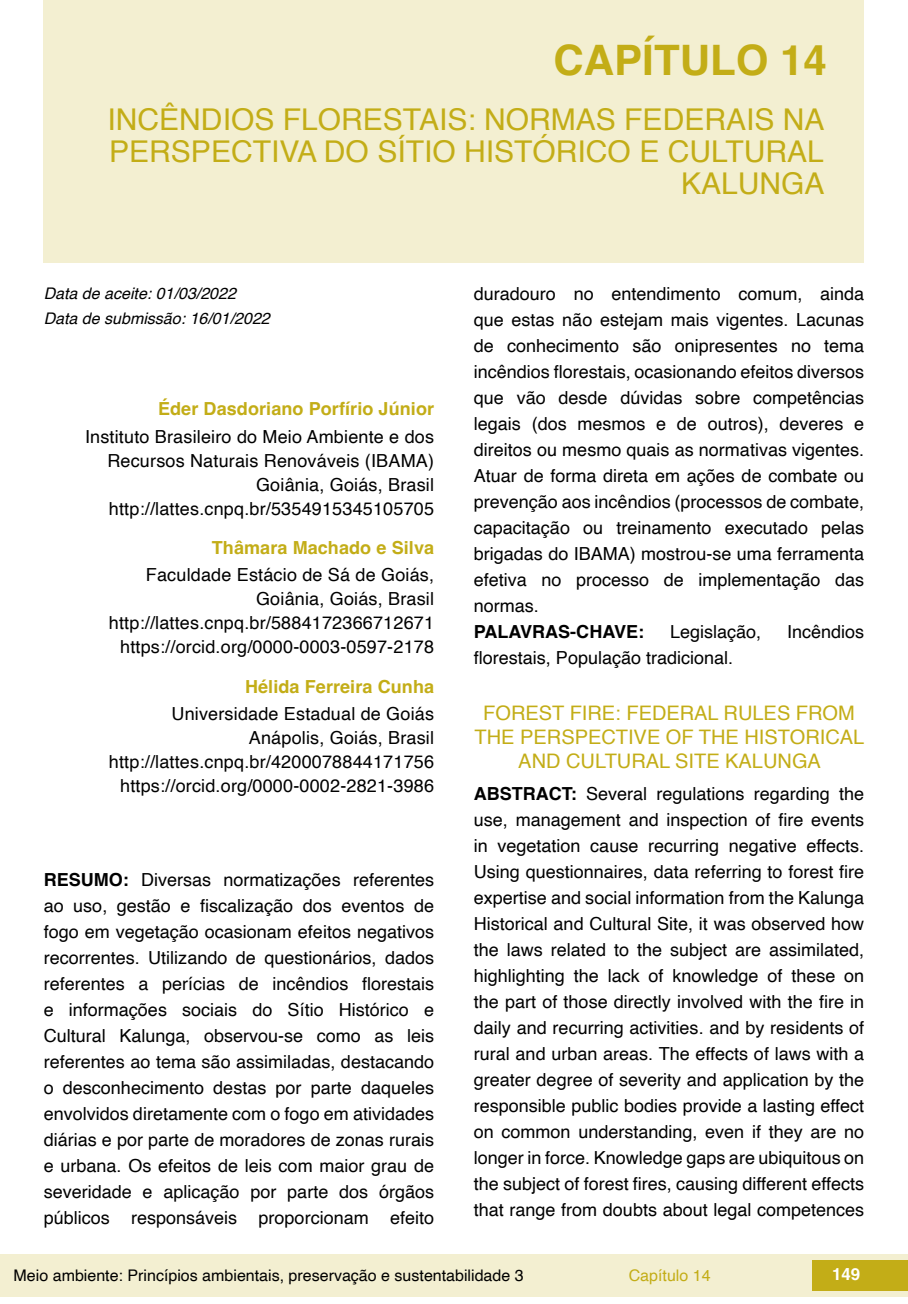
<style>
.page{position:relative;width:908px;height:1304px;background:#fff}
.page>*{position:absolute;margin:0;border:0;box-sizing:border-box;transform-origin:0 0}
.t1{font:700 42px "Helvetica";color:#c3ad17}
.t2{font:30px/32px "Helvetica";color:#c3ad17;text-align:right}
.t3{font:20px/24px "Helvetica";color:#c3ad17;text-align:center}
.t4{font:18px/26px "Helvetica";letter-spacing:.01em;color:#000;text-align:right}
.t5{font:700 18px "Helvetica";letter-spacing:.005em;color:#c3ad17}
.t6{font:700 18px "Helvetica";color:#000}
.t7{font:700 16.8px "Helvetica";color:#fff}
.t8{font:16px "Helvetica";color:#000}
.t9{font:italic 16px "Helvetica";color:#000}
.t10{font:16px "Helvetica";color:#c3ad17}
.s1{font-weight:700}
</style>
<div class="page">
<div style="left:0;top:1254px;width:906px;height:43px;background:#f3efd1"></div>
<div style="left:812px;top:1261px;width:95px;height:30px;background:#c3ad17"></div>
<div style="left:44px;top:0;width:819px;height:263px;background:#f3efd1"></div>
<h1 class="t1" style="left:553px;top:35px;width:275px">CAPÍTULO 14</h1>
<h2 class="t2" style="left:107px;top:104px;width:718px">INCÊNDIOS FLORESTAIS: NORMAS FEDERAIS NA<br>PERSPECTIVA DO SÍTIO HISTÓRICO E CULTURAL<br>KALUNGA</h2>
<p class="t9" style="left:44px;top:280px;width:194px">Data de aceite: 01/03/2022</p>
<p class="t9" style="left:44px;top:306px;width:227px">Data de submissão: 16/01/2022</p>
<p class="t5" style="left:158px;top:398px;width:277px">Éder Dasdoriano Porfírio Júnior</p>
<p class="t4" style="left:85px;top:425px;width:350px;line-height:24px">Instituto Brasileiro do Meio Ambiente e dos Recursos Naturais Renováveis (IBAMA)<br>Goiânia, Goiás, Brasil http://lattes.cnpq.br/5354915345105705</p>
<p class="t5" style="left:212px;top:537px;width:224px">Thâmara Machado e Silva</p>
<p class="t4" style="left:109px;top:564px;width:326px;line-height:24px">Faculdade Estácio de Sá de Goiás, Goiânia, Goiás, Brasil http://lattes.cnpq.br/5884172366712671 https://orcid.org/0000-0003-0597-2178</p>
<p class="t5" style="left:245px;top:675px;width:190px">Hélida Ferreira Cunha</p>
<p class="t4" style="left:109px;top:702px;width:326px;line-height:24px">Universidade Estadual de Goiás Anápolis, Goiás, Brasil http://lattes.cnpq.br/4200078844171756 https://orcid.org/0000-0002-2821-3986</p>
<p class="t4" style="left:44px;top:867px;width:392px;text-align:justify"><span class="s1">RESUMO:</span> Diversas normatizações referentes ao uso, gestão e fiscalização dos eventos de fogo em vegetação ocasionam efeitos negativos recorrentes. Utilizando de questionários, dados referentes a perícias de incêndios florestais e informações sociais do Sítio Histórico e Cultural Kalunga, observou-se como as leis referentes ao tema são assimiladas, destacando o desconhecimento destas por parte daqueles envolvidos diretamente com o fogo em atividades diárias e por parte de moradores de zonas rurais e urbana. Os efeitos de leis com maior grau de severidade e aplicação por parte dos órgãos públicos responsáveis proporcionam efeito</p>
<p class="t4" style="left:473px;top:281px;width:392px;text-align:justify">duradouro no entendimento comum, ainda que estas não estejam mais vigentes. Lacunas de conhecimento são onipresentes no tema incêndios florestais, ocasionando efeitos diversos que vão desde dúvidas sobre competências legais (dos mesmos e de outros), deveres e direitos ou mesmo quais as normativas vigentes.<br>Atuar de forma direta em ações de combate ou prevenção aos incêndios (processos de combate, capacitação ou treinamento executado pelas brigadas do IBAMA) mostrou-se uma ferramenta efetiva no processo de implementação das normas.</p>
<p class="t6" style="left:473px;top:621px;width:172px">PALAVRAS-CHAVE:</p>
<p class="t4" style="left:669px;top:619px;width:93px">Legislação,</p>
<p class="t4" style="left:786px;top:619px;width:79px">Incêndios</p>
<p class="t4" style="left:473px;top:645px;width:261px">florestais, População tradicional.</p>
<p class="t3" style="left:474px;top:702px;width:391px">FOREST FIRE: FEDERAL RULES FROM<br>THE PERSPECTIVE OF THE HISTORICAL<br>AND CULTURAL SITE KALUNGA</p>
<p class="t4" style="left:473px;top:781px;width:392px;text-align:justify"><span class="s1">ABSTRACT:</span> Several regulations regarding the use, management and inspection of fire events in vegetation cause recurring negative effects.<br>Using questionnaires, data referring to forest fire expertise and social information from the Kalunga Historical and Cultural Site, it was observed how the laws related to the subject are assimilated, highlighting the lack of knowledge of these on the part of those directly involved with the fire in daily and recurring activities. and by residents of rural and urban areas. The effects of laws with a greater degree of severity and application by the responsible public bodies provide a lasting effect on common understanding, even if they are no longer in force. Knowledge gaps are ubiquitous on the subject of forest fires, causing different effects that range from doubts about legal competences</p>
<p class="t8" style="left:14px;top:1263px;width:511px">Meio ambiente: Princípios ambientais, preservação e sustentabilidade 3</p>
<p class="t10" style="left:628px;top:1263px;width:83px">Capítulo 14</p>
<p class="t7" style="left:831px;top:1264px;width:30px">149</p>
</div>
